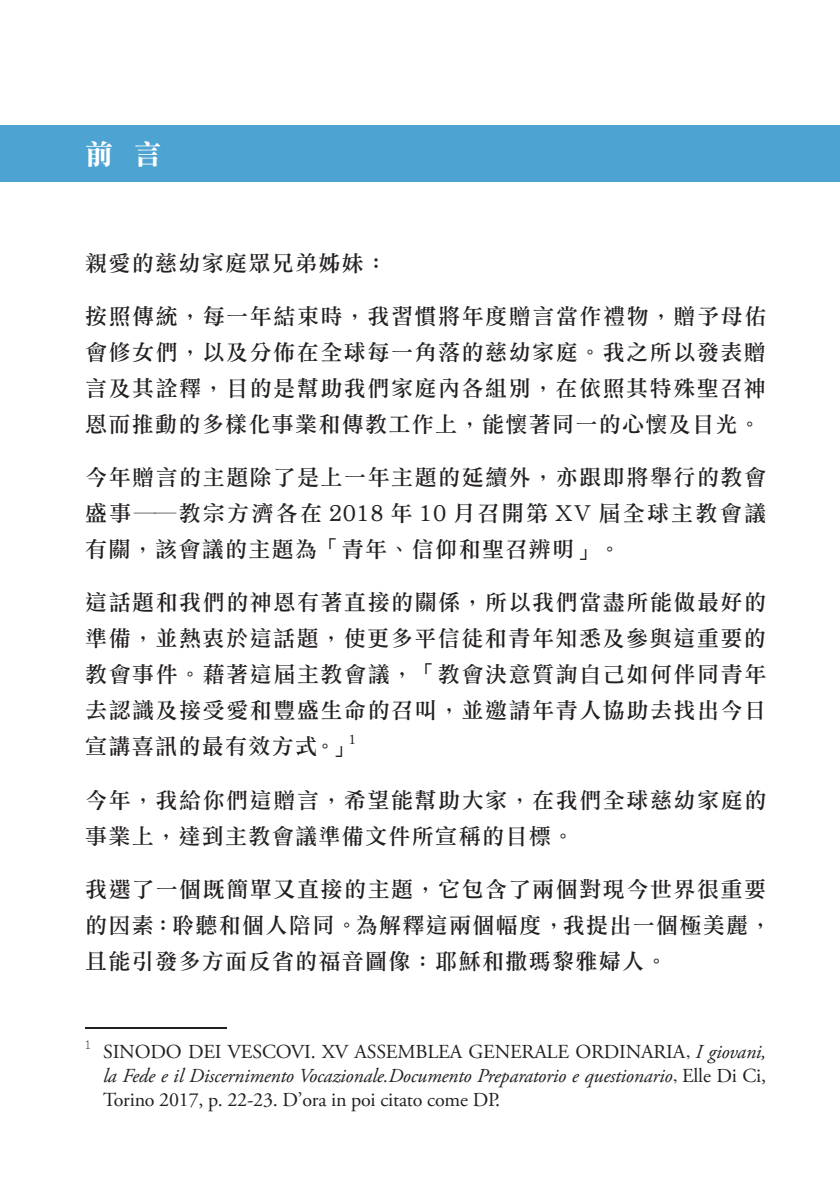
<style>
.page{position:relative;width:840px;height:1191px;background:#fff}
.page>*{position:absolute;margin:0;border:0;box-sizing:border-box;transform-origin:0 0}
.t1{font:28px "DF Li Song HK W7";color:#fff}
.t2{font:22px/36px "DF Li Song HK W5";letter-spacing:.06em;color:#231f20;text-align:justify}
.t3{font:20px/24px "Adobe Garamond Pro";letter-spacing:-.01em;color:#231f20;text-align:justify}
.t4{font:12.8px "DF Li Song HK W5";color:#231f20}
.t5{font:300 11.6px "Adobe Ming Std";color:#231f20}
.s1{font-family:"DF Li Song HK W3"}
.s2{font-family:"Times";font-size:18px}
.s3{font-style:italic}
</style>
<div class="page">
<div style="left:0;top:125px;width:839px;height:57px;background:#4da4d2"></div>
<hr style="left:85px;top:1027px;width:142px;height:1px;background:#231f20">
<p class="t1" style="left:85px;top:139px;width:78px">前 言</p>
<p class="t2" style="left:85px;top:245px;width:303px">親愛的慈幼家庭眾兄弟姊妹：</p>
<p class="t2" style="left:85px;top:298px;width:682px">按照傳統，每一年結束時，我習慣將年度贈言當作禮物，贈予母佑會修女們，以及分佈在全球每一角落的慈幼家庭。我之所以發表贈言及其詮釋，目的是幫助我們家庭內各組別，在依照其特殊聖召神恩而推動的多樣化事業和傳教工作上，能懷著同一的心懷及目光。</p>
<p class="t2" style="left:85px;top:459px;width:682px">今年贈言的主題除了是上一年主題的延續外，亦跟即將舉行的教會盛事<span class="s1">——</span>教宗方濟各在 2018 年 10 月召開第 XV 屆全球主教會議有關，該會議的主題為「青年、信仰和聖召辨明」。</p>
<p class="t2" style="left:85px;top:584px;width:682px">這話題和我們的神恩有著直接的關係，所以我們當盡所能做最好的準備，並熱衷於這話題，使更多平信徒和青年知悉及參與這重要的教會事件。藉著這屆主教會議，「教會決意質詢自己如何伴同青年去認識及接受愛和豐盛生命的召叫，並邀請年青人協助去找出今日宣講喜訊的最有效方式。」</p>
<p class="t4" style="left:349px;top:732px;width:9px">1</p>
<p class="t2" style="left:85px;top:781px;width:682px">今年，我給你們這贈言，希望能幫助大家，在我們全球慈幼家庭的事業上，達到主教會議準備文件所宣稱的目標。</p>
<p class="t2" style="left:85px;top:870px;width:687px;text-align:left">我選了一個既簡單又直接的主題，它包含了兩個對現今世界很重要的因素：聆聽和個人陪同。為解釋這兩個幅度，我提出一個極美麗，且能引發多方面反省的福音圖像：耶穌和撒瑪黎雅婦人。</p>
<p class="t5" style="left:85px;top:1038px;width:7px">1</p>
<p class="t3" style="left:103px;top:1040px;width:664px">SINODO DEI VESCOVI. XV ASSEMBLEA GENERALE ORDINARIA<span class="s2">,</span> <span class="s3">I giovani, la Fede e il Discernimento Vocazionale.Documento Preparatorio e questionario</span><span class="s2">,</span> Elle Di Ci, Torino 2017, p. 22-23. D’ora in poi citato come DP.</p>
</div>
